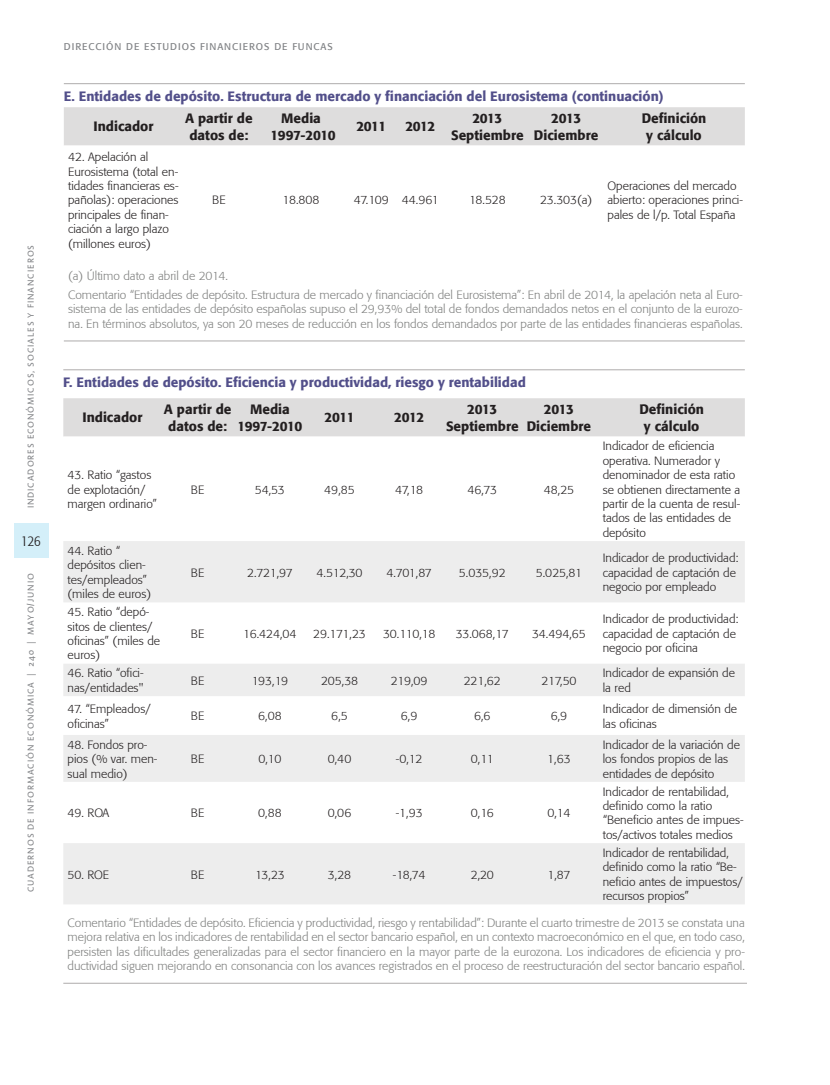
<style>
.page{position:relative;width:830px;height:1085px;background:#fff}
.page>*{position:absolute;margin:0;border:0;box-sizing:border-box;transform-origin:0 0}
.t1{font:300 condensed 15px "Formata";color:#231f20}
._02-Tabla__Encabezad{font:500 13.5px/16.2px "Formata";color:#231f20;text-align:center}
._01-Tabla__Titulo{font:500 13.5px "Formata";color:#524f8a}
._03-Tabla__Texto{font:300 12px/14.4px "Formata";color:#231f20}
._04-Tabla__Comentari{font:300 12px/14.4px "Formata";color:#7f807f;text-align:justify}
.t2{font:9.75px "Formata";letter-spacing:.1em;color:#808285}
.t3{font:9px "Linotype Aroma";letter-spacing:.1em;color:#808285}
</style>
<div class="page">
<div style="left:14px;top:523px;width:34px;height:35px;background:#d4eff9"></div>
<div style="left:64px;top:107px;width:680px;height:38px;background:#dedddd"></div>
<svg style="left:64px;top:145px;width:680px;height:1px"></svg>
<hr style="left:64px;top:83px;width:680px;height:1px;background:#b7b5b5">
<hr style="left:64px;top:340px;width:680px;height:1px;background:#b7b5b5">
<div style="left:63px;top:398px;width:681px;height:38px;background:#dedddd"></div>
<svg style="left:63px;top:541px;width:681px;height:363px;fill:#ededed"></svg>
<hr style="left:63px;top:369px;width:681px;height:1px;background:#b7b5b5">
<hr style="left:63px;top:982px;width:683px;height:1px;background:#b7b5b5">
<p class="t3" style="left:25px;top:508px;width:265px;rotate:-90deg">INDICADORES ECONÓMICOS, SOCIALES Y FINANCIEROS</p>
<p class="t1" style="left:21px;top:531px;width:21px">126</p>
<p class="t3" style="left:25px;top:892px;width:320px;rotate:-90deg">CUADERNOS DE INFORMACIÓN ECONÓMICA | 240 | MAYO/JUNIO</p>
<p class="t2" style="left:64px;top:40px;width:270px">DIRECCIÓN DE ESTUDIOS FINANCIEROS DE FUNCAS</p>
<p class="_01-Tabla__Titulo" style="left:64px;top:88px;width:601px">E. Entidades de depósito. Estructura de mercado y financiación del Eurosistema (continuación)</p>
<p class="_02-Tabla__Encabezad" style="left:93px;top:118px;width:61px">Indicador</p>
<p class="_02-Tabla__Encabezad" style="left:185px;top:110px;width:69px">A partir de datos de:</p>
<p class="_02-Tabla__Encabezad" style="left:270px;top:110px;width:66px">Media<br>1997-2010</p>
<p class="_02-Tabla__Encabezad" style="left:356px;top:118px;width:32px">2011</p>
<p class="_02-Tabla__Encabezad" style="left:405px;top:118px;width:32px">2012</p>
<p class="_02-Tabla__Encabezad" style="left:641px;top:110px;width:66px">Definición y cálculo</p>
<p class="_02-Tabla__Encabezad" style="left:472px;top:110px;width:32px">2013</p>
<p class="_02-Tabla__Encabezad" style="left:451px;top:127px;width:74px">Septiembre</p>
<p class="_02-Tabla__Encabezad" style="left:551px;top:110px;width:32px">2013</p>
<p class="_02-Tabla__Encabezad" style="left:533px;top:127px;width:66px">Diciembre</p>
<p class="_03-Tabla__Texto" style="left:68px;top:150px;width:112px">42. Apelación al<br>Eurosistema (total en&shy;tidades financieras es&shy;pañolas): operaciones principales de finan&shy;ciación a largo plazo (millones euros)</p>
<p class="_03-Tabla__Texto" style="left:212px;top:193px;width:15px">BE</p>
<p class="_03-Tabla__Texto" style="left:282px;top:193px;width:38px">18.808</p>
<p class="_03-Tabla__Texto" style="left:354px;top:193px;width:37px">47.109</p>
<p class="_03-Tabla__Texto" style="left:401px;top:193px;width:38px">44.961</p>
<p class="_03-Tabla__Texto" style="left:469px;top:193px;width:38px">18.528</p>
<p class="_03-Tabla__Texto" style="left:540px;top:193px;width:54px">23.303(a)</p>
<p class="_03-Tabla__Texto" style="left:607px;top:178px;width:137px">Operaciones del mercado abierto: operaciones princi&shy;pales de l/p. Total España</p>
<p class="_04-Tabla__Comentari" style="left:68px;top:269px;width:161px">(a) Último dato a abril de 2014.</p>
<p class="_04-Tabla__Comentari" style="left:68px;top:287px;width:675px">Comentario “Entidades de depósito. Estructura de mercado y financiación del Eurosistema”: En abril de 2014, la apelación neta al Euro&shy;sistema de las entidades de depósito españolas supuso el 29,93% del total de fondos demandados netos en el conjunto de la eurozo&shy;na. En términos absolutos, ya son 20 meses de reducción en los fondos demandados por parte de las entidades financieras españolas.</p>
<p class="_01-Tabla__Titulo" style="left:63px;top:374px;width:464px">F. Entidades de depósito. Eficiencia y productividad, riesgo y rentabilidad</p>
<p class="_02-Tabla__Encabezad" style="left:82px;top:409px;width:61px">Indicador</p>
<p class="_02-Tabla__Encabezad" style="left:164px;top:401px;width:69px">A partir de datos de:</p>
<p class="_02-Tabla__Encabezad" style="left:237px;top:401px;width:66px">Media<br>1997-2010</p>
<p class="_02-Tabla__Encabezad" style="left:324px;top:409px;width:32px">2011</p>
<p class="_02-Tabla__Encabezad" style="left:394px;top:409px;width:32px">2012</p>
<p class="_02-Tabla__Encabezad" style="left:467px;top:401px;width:32px">2013</p>
<p class="_02-Tabla__Encabezad" style="left:446px;top:417px;width:74px">Septiembre</p>
<p class="_02-Tabla__Encabezad" style="left:543px;top:401px;width:32px">2013</p>
<p class="_02-Tabla__Encabezad" style="left:526px;top:417px;width:66px">Diciembre</p>
<p class="_03-Tabla__Texto" style="left:68px;top:468px;width:91px">43. Ratio “gastos de explotación/ margen ordinario”</p>
<p class="_03-Tabla__Texto" style="left:68px;top:543px;width:85px">44. Ratio “ depósitos clien&shy;tes/empleados” (miles de euros)</p>
<p class="_03-Tabla__Texto" style="left:68px;top:604px;width:94px">45. Ratio “depó&shy;sitos de clientes/ oficinas” (miles de euros)</p>
<p class="_03-Tabla__Texto" style="left:191px;top:482px;width:15px">BE</p>
<p class="_03-Tabla__Texto" style="left:255px;top:482px;width:31px">54,53</p>
<p class="_03-Tabla__Texto" style="left:324px;top:482px;width:32px">49,85</p>
<p class="_03-Tabla__Texto" style="left:395px;top:482px;width:30px">47,18</p>
<p class="_03-Tabla__Texto" style="left:467px;top:482px;width:31px">46,73</p>
<p class="_03-Tabla__Texto" style="left:543px;top:482px;width:32px">48,25</p>
<p class="_03-Tabla__Texto" style="left:191px;top:565px;width:15px">BE</p>
<p class="_03-Tabla__Texto" style="left:247px;top:565px;width:47px">2.721,97</p>
<p class="_03-Tabla__Texto" style="left:316px;top:565px;width:47px">4.512,30</p>
<p class="_03-Tabla__Texto" style="left:386px;top:565px;width:47px">4.701,87</p>
<p class="_03-Tabla__Texto" style="left:458px;top:565px;width:48px">5.035,92</p>
<p class="_03-Tabla__Texto" style="left:535px;top:565px;width:48px">5.025,81</p>
<p class="_03-Tabla__Texto" style="left:191px;top:626px;width:15px">BE</p>
<p class="_03-Tabla__Texto" style="left:243px;top:626px;width:55px">16.424,04</p>
<p class="_03-Tabla__Texto" style="left:313px;top:626px;width:54px">29.171,23</p>
<p class="_03-Tabla__Texto" style="left:383px;top:626px;width:54px">30.110,18</p>
<p class="_03-Tabla__Texto" style="left:455px;top:626px;width:55px">33.068,17</p>
<p class="_03-Tabla__Texto" style="left:532px;top:626px;width:55px">34.494,65</p>
<p class="_02-Tabla__Encabezad" style="left:639px;top:401px;width:66px">Definición y cálculo</p>
<p class="_03-Tabla__Texto" style="left:602px;top:439px;width:139px">Indicador de eficiencia operativa. Numerador y denominador de esta ratio se obtienen directamente a partir de la cuenta de resul&shy;tados de las entidades de depósito</p>
<p class="_03-Tabla__Texto" style="left:602px;top:550px;width:137px">Indicador de productividad: capacidad de captación de negocio por empleado</p>
<p class="_03-Tabla__Texto" style="left:602px;top:612px;width:137px">Indicador de productividad: capacidad de captación de negocio por oficina</p>
<p class="_03-Tabla__Texto" style="left:68px;top:666px;width:77px">46. Ratio “ofici&shy;nas/entidades"</p>
<p class="_03-Tabla__Texto" style="left:191px;top:673px;width:15px">BE</p>
<p class="_03-Tabla__Texto" style="left:251px;top:673px;width:38px">193,19</p>
<p class="_03-Tabla__Texto" style="left:321px;top:673px;width:38px">205,38</p>
<p class="_03-Tabla__Texto" style="left:390px;top:673px;width:38px">219,09</p>
<p class="_03-Tabla__Texto" style="left:463px;top:673px;width:38px">221,62</p>
<p class="_03-Tabla__Texto" style="left:541px;top:673px;width:37px">217,50</p>
<p class="_03-Tabla__Texto" style="left:602px;top:666px;width:134px">Indicador de expansión de la red</p>
<p class="_03-Tabla__Texto" style="left:68px;top:701px;width:85px">47. “Empleados/ oficinas”</p>
<p class="_03-Tabla__Texto" style="left:191px;top:709px;width:15px">BE</p>
<p class="_03-Tabla__Texto" style="left:258px;top:709px;width:25px">6,08</p>
<p class="_03-Tabla__Texto" style="left:331px;top:709px;width:18px">6,5</p>
<p class="_03-Tabla__Texto" style="left:401px;top:709px;width:18px">6,9</p>
<p class="_03-Tabla__Texto" style="left:474px;top:709px;width:18px">6,6</p>
<p class="_03-Tabla__Texto" style="left:550px;top:709px;width:18px">6,9</p>
<p class="_03-Tabla__Texto" style="left:602px;top:701px;width:136px">Indicador de dimensión de las oficinas</p>
<p class="_03-Tabla__Texto" style="left:68px;top:737px;width:91px">48. Fondos pro&shy;pios (% var. men&shy;sual medio)</p>
<p class="_03-Tabla__Texto" style="left:602px;top:737px;width:139px">Indicador de la variación de los fondos propios de las entidades de depósito</p>
<p class="_03-Tabla__Texto" style="left:191px;top:751px;width:15px">BE</p>
<p class="_03-Tabla__Texto" style="left:258px;top:751px;width:24px">0,10</p>
<p class="_03-Tabla__Texto" style="left:327px;top:751px;width:25px">0,40</p>
<p class="_03-Tabla__Texto" style="left:396px;top:751px;width:28px">-0,12</p>
<p class="_03-Tabla__Texto" style="left:470px;top:751px;width:24px">0,11</p>
<p class="_03-Tabla__Texto" style="left:547px;top:751px;width:25px">1,63</p>
<p class="_03-Tabla__Texto" style="left:68px;top:805px;width:43px">49. ROA</p>
<p class="_03-Tabla__Texto" style="left:191px;top:805px;width:15px">BE</p>
<p class="_03-Tabla__Texto" style="left:258px;top:805px;width:25px">0,88</p>
<p class="_03-Tabla__Texto" style="left:327px;top:805px;width:25px">0,06</p>
<p class="_03-Tabla__Texto" style="left:395px;top:805px;width:28px">-1,93</p>
<p class="_03-Tabla__Texto" style="left:470px;top:805px;width:24px">0,16</p>
<p class="_03-Tabla__Texto" style="left:547px;top:805px;width:24px">0,14</p>
<p class="_03-Tabla__Texto" style="left:602px;top:784px;width:142px">Indicador de rentabilidad, definido como la ratio “Beneficio antes de impues&shy;tos/activos totales medios</p>
<p class="_03-Tabla__Texto" style="left:602px;top:845px;width:141px">Indicador de rentabilidad, definido como la ratio “Be&shy;neficio antes de impuestos/ recursos propios”</p>
<p class="_04-Tabla__Comentari" style="left:68px;top:915px;width:678px">Comentario “Entidades de depósito. Eficiencia y productividad, riesgo y rentabilidad”: Durante el cuarto trimestre de 2013 se constata una mejora relativa en los indicadores de rentabilidad en el sector bancario español, en un contexto macroeconómico en el que, en todo caso, persisten las dificultades generalizadas para el sector financiero en la mayor parte de la eurozona. Los indicadores de eficiencia y pro&shy;ductividad siguen mejorando en consonancia con los avances registrados en el proceso de reestructuración del sector bancario español.</p>
<p class="_03-Tabla__Texto" style="left:68px;top:867px;width:43px">50. ROE</p>
<p class="_03-Tabla__Texto" style="left:191px;top:867px;width:15px">BE</p>
<p class="_03-Tabla__Texto" style="left:255px;top:867px;width:31px">13,23</p>
<p class="_03-Tabla__Texto" style="left:328px;top:867px;width:25px">3,28</p>
<p class="_03-Tabla__Texto" style="left:393px;top:867px;width:34px">-18,74</p>
<p class="_03-Tabla__Texto" style="left:470px;top:867px;width:25px">2,20</p>
<p class="_03-Tabla__Texto" style="left:547px;top:867px;width:24px">1,87</p>
</div>
